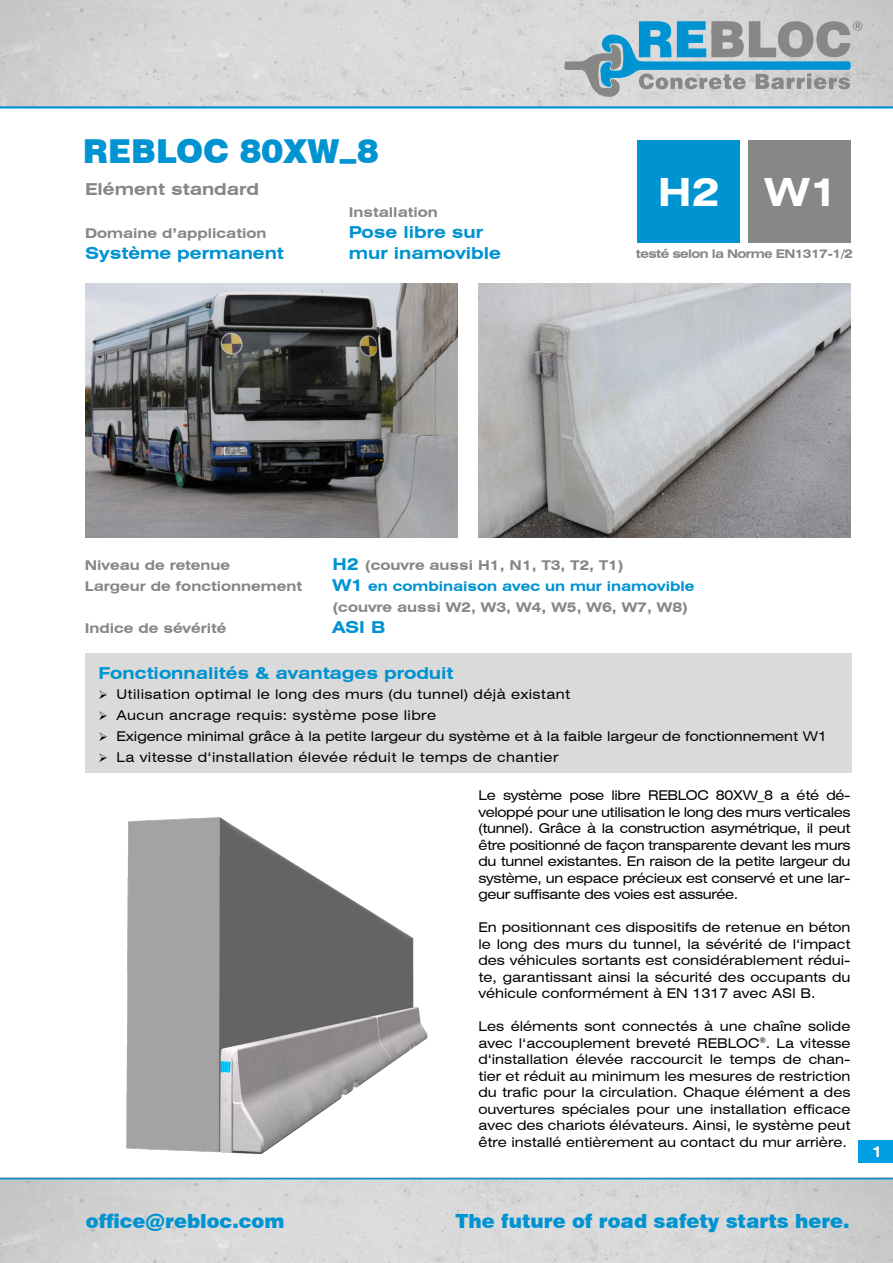
<style>
.page{position:relative;width:893px;height:1263px;background:#fff}
.page>*{position:absolute;margin:0;border:0;box-sizing:border-box;transform-origin:0 0}
.t1{font:700 expanded 39px "Swiss 721 BT";color:#fff}
.t2{font:900 33px "Swiss 721 BT";color:#0093d2}
.t3{font:900 19.5px "Swiss 721 BT";color:#0093d2}
.t4{font:700 expanded 16.5px/21px "Swiss 721 BT";color:#0093d2}
.t5{font:700 expanded 16.5px "Swiss 721 BT";color:#878786}
.t6{font:700 expanded 15px "Swiss 721 BT";color:#fff}
.t7{font:expanded 13.5px/16.5px "Swiss 721 BT";color:#000;text-align:justify}
.t8{font:700 expanded 13.5px/21px "Swiss 721 BT";color:#878786}
.t9{font:expanded 13.5px "Swiss 721 BT";letter-spacing:.03em;color:#000}
.t10{font:700 expanded 12px "Swiss 721 BT";letter-spacing:-.05em;color:#878786}
.s1{font-size:16.5px;color:#0093d2}
.s2{color:#0093d2}
</style>
<div class="page">
<div style="left:85px;top:654px;width:766px;height:119px;background:#dadada"></div>
<img style="left:85px;top:284px;width:372px;height:253px">
<img style="left:478px;top:284px;width:372px;height:253px">
<div style="left:638px;top:140px;width:102px;height:102px;background:#0093d2"></div>
<div style="left:748px;top:140px;width:102px;height:102px;background:#878786"></div>
<img style="left:0;top:0;width:893px;height:106px">
<hr style="left:0;top:106px;width:893px;height:3px;background:#0093d2">
<div style="left:859px;top:1141px;width:34px;height:22px;background:#009ee3"></div>
<img style="left:0;top:1179px;width:893px;height:84px">
<hr style="left:0;top:1178px;width:893px;height:1px;background:#0093d2">
<img style="left:126px;top:817px;width:302px;height:338px">
<svg style="left:564px;top:21px;width:298px;height:76px;background:#96b3c0"></svg>
<h2 class="t2" style="left:83px;top:131px;width:297px">REBLOC 80XW_8</h2>
<p class="t5" style="left:85px;top:179px;width:176px">Elément standard</p>
<p class="t8" style="left:85px;top:223px;width:183px">Domaine d’application</p>
<p class="t4" style="left:85px;top:243px;width:200px">Système permanent</p>
<p class="t8" style="left:349px;top:202px;width:90px">Installation</p>
<p class="t4" style="left:349px;top:222px;width:154px">Pose libre sur mur inamovible</p>
<h1 class="t1" style="left:658px;top:169px;width:182px">H2 W1</h1>
<p class="t10" style="left:636px;top:246px;width:218px">testé selon la Norme EN1317-1/2</p>
<p class="t8" style="left:85px;top:555px;width:147px">Niveau de retenue</p>
<p class="t8" style="left:332px;top:555px;width:293px"><span class="s1">H2</span> (couvre aussi H1, N1, T3, T2, T1)</p>
<p class="t8" style="left:85px;top:576px;width:219px">Largeur de fonctionnement</p>
<p class="t8" style="left:332px;top:576px;width:364px"><span class="s1">W1</span> <span class="s2">en combinaison avec un mur inamovible </span>(couvre aussi W2, W3, W4, W5, W6, W7, W8)</p>
<p class="t8" style="left:85px;top:618px;width:143px">Indice de sévérité</p>
<p class="t4" style="left:332px;top:617px;width:54px">ASI B</p>
<p class="t4" style="left:98px;top:662px;width:357px">Fonctionnalités &amp; avantages produit</p>
<p class="t9" style="left:98px;top:686px;width:473px">➢ Utilisation optimal le long des murs (du tunnel) déjà existant</p>
<p class="t9" style="left:98px;top:707px;width:339px">➢ Aucun ancrage requis: système pose libre</p>
<p class="t7" style="left:98px;top:728px;width:730px">➢ Exigence minimal grâce à la petite largeur du système et à la faible largeur de fonctionnement W1</p>
<p class="t9" style="left:98px;top:749px;width:461px">➢ La vitesse d‘installation élevée réduit le temps de chantier</p>
<p class="t7" style="left:478px;top:787px;width:374px">Le système pose libre REBLOC 80XW_8 a été dé&shy;veloppé pour une utilisation le long des murs verticales (tunnel). Grâce à la construction asymétrique, il peut être positionné de façon transparente devant les murs du tunnel existantes. En raison de la petite largeur du système, un espace précieux est conservé et une lar&shy;geur suffisante des voies est assurée.</p>
<p class="t7" style="left:478px;top:919px;width:374px">En positionnant ces dispositifs de retenue en béton le long des murs du tunnel, la sévérité de l‘impact des véhicules sortants est considérablement rédui&shy;te, garantissant ainsi la sécurité des occupants du véhicule conformément à EN 1317 avec ASI B.</p>
<p class="t7" style="left:478px;top:1018px;width:374px">Les éléments sont connectés à une chaîne solide avec l‘accouplement breveté REBLOC<sup>®</sup>. La vitesse d‘installation élevée raccourcit le temps de chan&shy;tier et réduit au minimum les mesures de restriction du trafic pour la circulation. Chaque élément a des ouvertures spéciales pour une installation efficace avec des chariots élévateurs. Ainsi, le système peut être installé entièrement au contact du mur arrière.</p>
<h3 class="t3" style="left:86px;top:1210px;width:200px">office@rebloc.com</h3>
<h3 class="t3" style="left:456px;top:1210px;width:396px">The future of road safety starts here.</h3>
<p class="t6" style="left:872px;top:1143px;width:12px">1</p>
</div>
